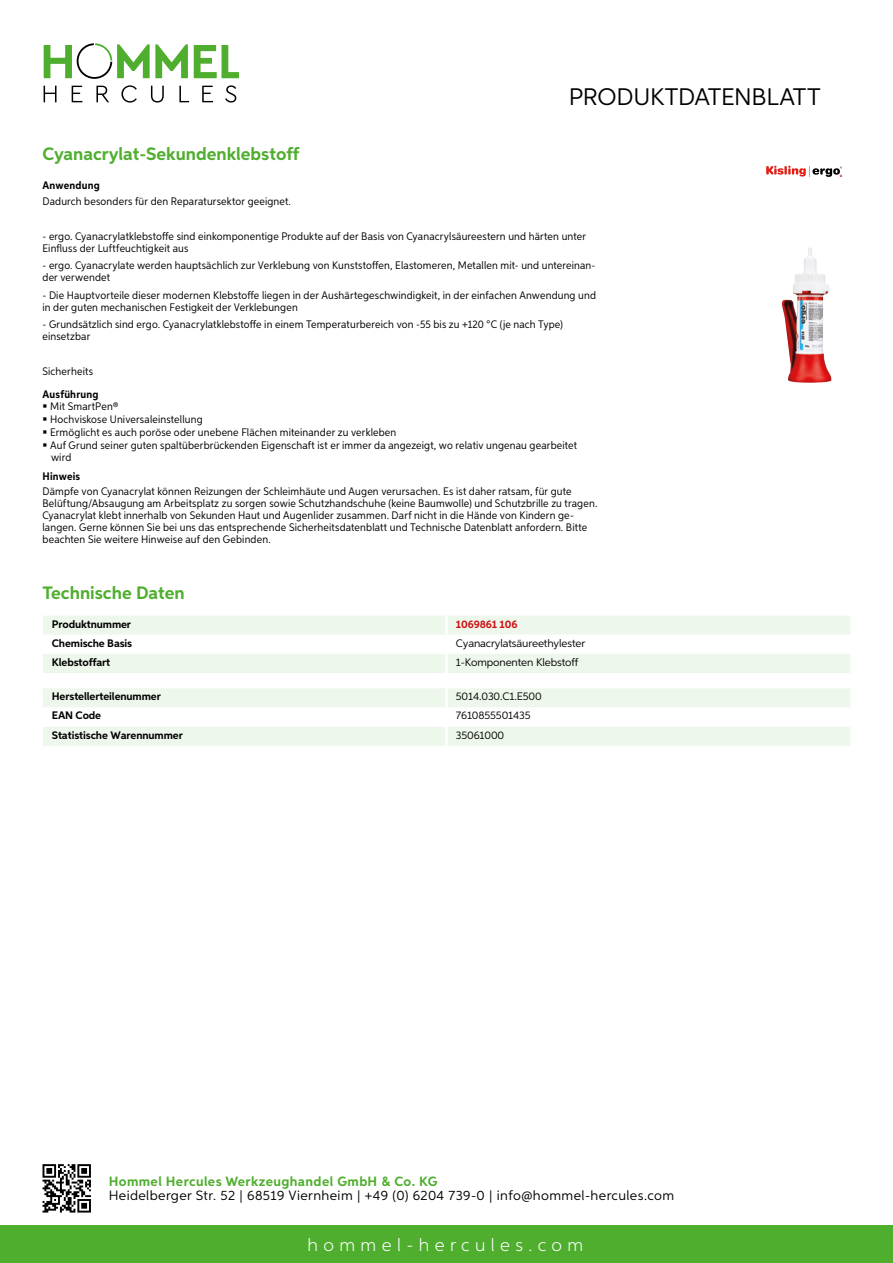
<style>
.page{position:relative;width:893px;height:1263px;background:#fff}
.page>*{position:absolute;margin:0;border:0;box-sizing:border-box;transform-origin:0 0}
.t1{font:24px "Aspira";letter-spacing:-.01em;color:#000}
.t2{font:700 18px "Aspira";color:#50ae2f}
.t3{font:300 18px "Aspira";letter-spacing:.3em;color:#fff}
.t4{font:13.5px "Aspira";letter-spacing:.03em;color:#000}
.t5{font:700 13.5px "Aspira";letter-spacing:.03em;color:#50ae2f}
.t6{font:10.95px/12px "Aspira Nar";letter-spacing:.015em;color:#000}
.t7{font:700 10.95px "Aspira";letter-spacing:-.01em;color:#000}
.t8{font:10.95px "Aspira";letter-spacing:-.01em;color:#000}
.t9{font:700 10.95px "Aspira Nar";letter-spacing:.02em;color:#000}
.t10{font:700 10.95px "Aspira";letter-spacing:-.01em;color:#cd1013}
</style>
<div class="page">
<div style="left:0;top:1226px;width:893px;height:37px;background:#50ae2f"></div>
<svg style="left:43px;top:1164px;width:48px;height:48px"></svg>
<svg style="left:194px;top:45px;width:45px;height:33px"></svg>
<svg style="left:44px;top:43px;width:144px;height:36px"></svg>
<svg style="left:44px;top:86px;width:13px;height:16px"></svg>
<svg style="left:72px;top:86px;width:10px;height:16px"></svg>
<svg style="left:96px;top:86px;width:13px;height:16px"></svg>
<svg style="left:121px;top:85px;width:16px;height:18px"></svg>
<svg style="left:151px;top:86px;width:13px;height:17px"></svg>
<svg style="left:179px;top:86px;width:10px;height:16px"></svg>
<svg style="left:202px;top:86px;width:11px;height:16px"></svg>
<svg style="left:225px;top:85px;width:11px;height:18px"></svg>
<svg style="left:43px;top:616px;width:807px;height:57px"></svg>
<hr style="left:445px;top:654px;width:3px;height:19px;background:#fff">
<svg style="left:43px;top:688px;width:807px;height:58px"></svg>
<hr style="left:445px;top:727px;width:3px;height:19px;background:#fff">
<img style="left:803px;top:247px;width:7px;height:27px">
<svg style="left:766px;top:166px;width:76px;height:11px"></svg>
<h1 class="t1" style="left:569px;top:82px;width:253px">Produktdatenblatt</h1>
<h2 class="t2" style="left:43px;top:142px;width:259px">Cyanacrylat-Sekundenklebstoff</h2>
<p class="t9" style="left:43px;top:179px;width:59px">Anwendung</p>
<p class="t6" style="left:43px;top:195px;width:250px">Dadurch besonders für den Reparatursektor geeignet.</p>
<p class="t6" style="left:43px;top:230px;width:545px">- ergo. Cyanacrylatklebstoffe sind einkomponentige Produkte auf der Basis von Cyanacrylsäureestern und härten unter<br>Einfluss der Luftfeuchtigkeit aus</p>
<p class="t6" style="left:43px;top:259px;width:554px">- ergo. Cyanacrylate werden hauptsächlich zur Verklebung von Kunststoffen, Elastomeren, Metallen mit- und untereinan&shy;der verwendet</p>
<p class="t6" style="left:43px;top:289px;width:555px">- Die Hauptvorteile dieser modernen Klebstoffe liegen in der Aushärtegeschwindigkeit, in der einfachen Anwendung und in der guten mechanischen Festigkeit der Verklebungen</p>
<p class="t6" style="left:43px;top:318px;width:522px">- Grundsätzlich sind ergo. Cyanacrylatklebstoffe in einem Temperaturbereich von -55 bis zu +120 °C (je nach Type) einsetzbar</p>
<p class="t6" style="left:43px;top:365px;width:52px">Sicherheits</p>
<p class="t9" style="left:43px;top:387px;width:58px">Ausführung</p>
<p class="t6" style="left:50px;top:400px;width:528px;line-height:12.6px">Mit SmartPen®<br>Hochviskose Universaleinstellung<br>Ermöglicht es auch poröse oder unebene Flächen miteinander zu verkleben<br>Auf Grund seiner guten spaltüberbrückenden Eigenschaft ist er immer da angezeigt, wo relativ ungenau gearbeitet wird</p>
<p class="t9" style="left:43px;top:469px;width:39px">Hinweis</p>
<p class="t6" style="left:43px;top:485px;width:556px">Dämpfe von Cyanacrylat können Reizungen der Schleimhäute und Augen verursachen. Es ist daher ratsam, für gute Belüftung/Absaugung am Arbeitsplatz zu sorgen sowie Schutzhandschuhe (keine Baumwolle) und Schutzbrille zu tragen.<br>Cyanacrylat klebt innerhalb von Sekunden Haut und Augenlider zusammen. Darf nicht in die Hände von Kindern ge&shy;langen. Gerne können Sie bei uns das entsprechende Sicherheitsdatenblatt und Technische Datenblatt anfordern. Bitte beachten Sie weitere Hinweise auf den Gebinden.</p>
<h2 class="t2" style="left:43px;top:581px;width:144px">Technische Daten</h2>
<p class="t7" style="left:52px;top:617px;width:81px">Produktnummer</p>
<p class="t10" style="left:456px;top:617px;width:63px">1069861 106</p>
<p class="t7" style="left:52px;top:636px;width:82px">Chemische Basis</p>
<p class="t8" style="left:456px;top:636px;width:131px">Cyanacrylatsäureethylester</p>
<p class="t7" style="left:52px;top:655px;width:60px">Klebstoffart</p>
<p class="t8" style="left:456px;top:655px;width:124px">1-Komponenten Klebstoff</p>
<p class="t7" style="left:52px;top:690px;width:111px">Herstellerteilenummer</p>
<p class="t8" style="left:456px;top:690px;width:87px">5014.030.C1.E500</p>
<p class="t7" style="left:52px;top:709px;width:51px">EAN Code</p>
<p class="t8" style="left:456px;top:709px;width:76px">7610855501435</p>
<p class="t7" style="left:52px;top:728px;width:132px">Statistische Warennummer</p>
<p class="t8" style="left:456px;top:728px;width:50px">35061000</p>
<p class="t5" style="left:109px;top:1172px;width:330px">Hommel Hercules Werkzeughandel GmbH &amp; Co. KG</p>
<p class="t4" style="left:109px;top:1187px;width:567px">Heidelberger Str. 52 | 68519 Viernheim | +49 (0) 6204 739-0 | info@hommel-hercules.com</p>
<h2 class="t3" style="left:307px;top:1234px;width:277px">hommel-hercules.com</h2>
</div>
